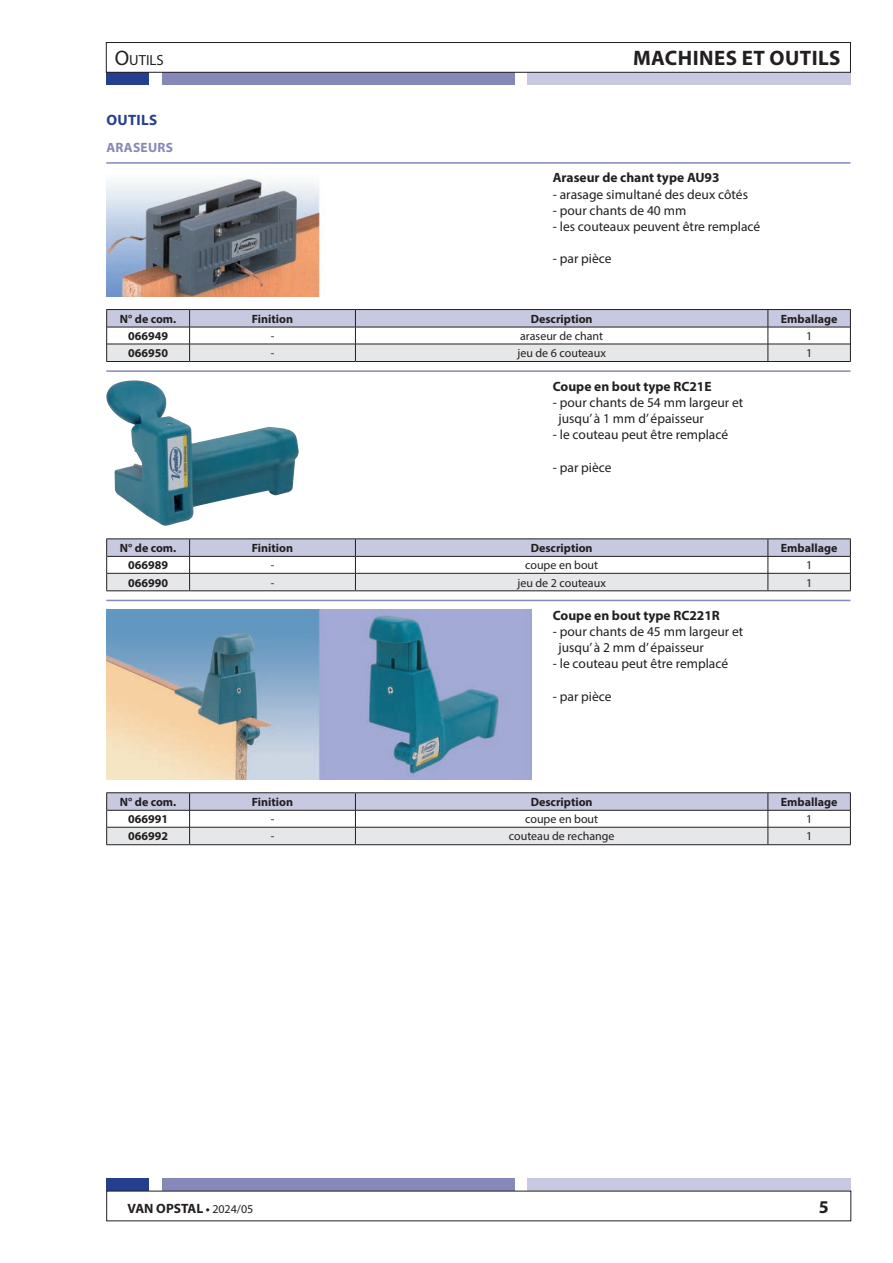
<style>
.page{position:relative;width:893px;height:1263px;background:#fff}
.page>*{position:absolute;margin:0;border:0;box-sizing:border-box;transform-origin:0 0}
.t1{font:700 21px "Myriad Pro";letter-spacing:.02em;color:#231f20}
.t2{font:700 18px "Myriad Pro";color:#231f20}
.Groep{font:700 15px "Myriad Pro";color:#253f8e}
.t3{font:14.7px "Myriad Pro";color:#231f20}
.Omschrijving{font:13.5px/16.2px "Myriad Pro";color:#231f20}
.Omschrijving_Header{font:700 13.5px "Myriad Pro";color:#231f20}
.Subgroep{font:700 13.5px "Myriad Pro";color:#8688ba}
.Tabel_Header{font:700 12px "Myriad Pro";color:#231f20}
.Tabel_Cell{font:12px "Myriad Pro";color:#231f20}
.Tabel_Cell_Bold{font:700 12px "Myriad Pro";color:#231f20}
.s1{font-size:21px}
.s2{font-size:12px}
.s3{font-weight:400;font-size:12px}
</style>
<div class="page">
<div style="left:106px;top:72px;width:43px;height:13px;background:#253f8e"></div>
<div style="left:106px;top:1178px;width:43px;height:13px;background:#253f8e"></div>
<div style="left:162px;top:72px;width:352px;height:13px;background:#8688ba"></div>
<div style="left:162px;top:1178px;width:352px;height:13px;background:#8688ba"></div>
<div style="left:527px;top:72px;width:323px;height:13px;background:#c7c9e1"></div>
<div style="left:527px;top:1178px;width:323px;height:13px;background:#c7c9e1"></div>
<div style="left:106px;top:42px;width:745px;height:31px;border:1px solid #231f20"></div>
<hr style="left:106px;top:162px;width:744px;height:2px;background:#8688ba">
<hr style="left:106px;top:370px;width:744px;height:2px;background:#8688ba">
<hr style="left:106px;top:600px;width:744px;height:1px;background:#8688ba">
<img style="left:106px;top:178px;width:214px;height:118px">
<hr style="left:106px;top:309px;width:84px;height:1px;background:#231f20">
<hr style="left:190px;top:309px;width:165px;height:1px;background:#231f20">
<hr style="left:355px;top:309px;width:413px;height:1px;background:#231f20">
<hr style="left:768px;top:309px;width:83px;height:1px;background:#231f20">
<hr style="left:106px;top:361px;width:84px;height:1px;background:#231f20">
<hr style="left:190px;top:361px;width:165px;height:1px;background:#231f20">
<hr style="left:355px;top:361px;width:413px;height:1px;background:#231f20">
<hr style="left:768px;top:361px;width:83px;height:1px;background:#231f20">
<svg style="left:106px;top:310px;width:745px;height:51px"></svg>
<img style="left:106px;top:380px;width:193px;height:146px">
<hr style="left:106px;top:538px;width:84px;height:1px;background:#231f20">
<hr style="left:190px;top:538px;width:165px;height:1px;background:#231f20">
<hr style="left:355px;top:538px;width:413px;height:1px;background:#231f20">
<hr style="left:768px;top:538px;width:83px;height:1px;background:#231f20">
<svg style="left:106px;top:539px;width:745px;height:52px"></svg>
<img style="left:106px;top:610px;width:425px;height:170px">
<hr style="left:106px;top:792px;width:84px;height:1px;background:#231f20">
<hr style="left:190px;top:792px;width:165px;height:1px;background:#231f20">
<hr style="left:355px;top:792px;width:413px;height:1px;background:#231f20">
<hr style="left:768px;top:792px;width:83px;height:1px;background:#231f20">
<svg style="left:106px;top:793px;width:745px;height:52px"></svg>
<p class="t3" style="left:115px;top:51px;width:50px"><span class="s1">O</span>utils</p>
<h1 class="t1" style="left:633px;top:44px;width:209px">Machines et outils</h1>
<p class="Groep" style="left:106px;top:110px;width:11px">OUT</p>
<p class="Groep" style="left:137px;top:110px;width:13px">ILS</p>
<p class="Subgroep" style="left:106px;top:138px;width:27px">ARASEU</p>
<p class="Subgroep" style="left:158px;top:138px;width:16px">RS</p>
<p class="Omschrijving_Header" style="left:553px;top:169px;width:168px">Araseur de chant type AU93</p>
<p class="Omschrijving" style="left:553px;top:186px;width:197px">- arasage simultané des deux côtés</p>
<p class="Omschrijving" style="left:553px;top:202px;width:135px">- pour chants de 40 mm</p>
<p class="Omschrijving" style="left:553px;top:218px;width:209px">- les couteaux peuvent être remplacé</p>
<p class="Omschrijving" style="left:553px;top:250px;width:60px">- par pièce</p>
<p class="Tabel_Header" style="left:120px;top:311px;width:58px">N° de com.</p>
<p class="Tabel_Header" style="left:252px;top:311px;width:43px">Finition</p>
<p class="Tabel_Header" style="left:531px;top:311px;width:63px">Description</p>
<p class="Tabel_Header" style="left:781px;top:311px;width:58px">Emballage</p>
<p class="Tabel_Cell_Bold" style="left:128px;top:328px;width:41px">066949</p>
<p class="Tabel_Cell" style="left:271px;top:328px;width:5px">-</p>
<p class="Tabel_Cell" style="left:520px;top:328px;width:85px">araseur de chant</p>
<p class="Tabel_Cell" style="left:806px;top:328px;width:8px">1</p>
<p class="Tabel_Cell_Bold" style="left:128px;top:345px;width:41px">066950</p>
<p class="Tabel_Cell" style="left:271px;top:346px;width:5px">-</p>
<p class="Tabel_Cell" style="left:517px;top:346px;width:90px">jeu de 6 couteaux</p>
<p class="Tabel_Cell" style="left:806px;top:346px;width:8px">1</p>
<p class="Omschrijving_Header" style="left:553px;top:377px;width:159px">Coupe en bout type RC21E</p>
<p class="Omschrijving" style="left:558px;top:394px;width:186px;text-indent:-6px">- pour chants de 54 mm largeur et jusqu’ à 1 mm d’ épaisseur</p>
<p class="Omschrijving" style="left:553px;top:426px;width:177px">- le couteau peut être remplacé</p>
<p class="Omschrijving" style="left:553px;top:459px;width:60px">- par pièce</p>
<p class="Tabel_Header" style="left:120px;top:540px;width:58px">N° de com.</p>
<p class="Tabel_Header" style="left:252px;top:540px;width:43px">Finition</p>
<p class="Tabel_Header" style="left:531px;top:540px;width:63px">Description</p>
<p class="Tabel_Header" style="left:781px;top:540px;width:58px">Emballage</p>
<p class="Tabel_Cell_Bold" style="left:128px;top:557px;width:41px">066989</p>
<p class="Tabel_Cell" style="left:271px;top:558px;width:5px">-</p>
<p class="Tabel_Cell" style="left:525px;top:558px;width:75px">coupe en bout</p>
<p class="Tabel_Cell" style="left:806px;top:558px;width:8px">1</p>
<p class="Tabel_Cell_Bold" style="left:128px;top:575px;width:41px">066990</p>
<p class="Tabel_Cell" style="left:271px;top:575px;width:5px">-</p>
<p class="Tabel_Cell" style="left:517px;top:575px;width:90px">jeu de 2 couteaux</p>
<p class="Tabel_Cell" style="left:806px;top:575px;width:8px">1</p>
<p class="Omschrijving_Header" style="left:553px;top:606px;width:169px">Coupe en bout type RC221R</p>
<p class="Omschrijving" style="left:558px;top:623px;width:186px;text-indent:-6px">- pour chants de 45 mm largeur et jusqu’ à 2 mm d’ épaisseur</p>
<p class="Omschrijving" style="left:553px;top:656px;width:177px">- le couteau peut être remplacé</p>
<p class="Omschrijving" style="left:553px;top:688px;width:60px">- par pièce</p>
<p class="Tabel_Header" style="left:120px;top:794px;width:58px">N° de com.</p>
<p class="Tabel_Header" style="left:252px;top:794px;width:43px">Finition</p>
<p class="Tabel_Header" style="left:531px;top:794px;width:63px">Description</p>
<p class="Tabel_Header" style="left:781px;top:794px;width:58px">Emballage</p>
<p class="Tabel_Cell_Bold" style="left:128px;top:811px;width:41px">066991</p>
<p class="Tabel_Cell" style="left:271px;top:811px;width:5px">-</p>
<p class="Tabel_Cell" style="left:525px;top:811px;width:75px">coupe en bout</p>
<p class="Tabel_Cell" style="left:806px;top:811px;width:8px">1</p>
<p class="Tabel_Cell_Bold" style="left:128px;top:829px;width:41px">066992</p>
<p class="Tabel_Cell" style="left:271px;top:829px;width:5px">-</p>
<p class="Tabel_Cell" style="left:509px;top:829px;width:107px">couteau de rechange</p>
<p class="Tabel_Cell" style="left:806px;top:829px;width:8px">1</p>
<p class="Omschrijving_Header" style="left:128px;top:1199px;width:127px">VAN OPSTAL <span class="s2">•</span> <span class="s3">2024/05</span></p>
<h2 class="t2" style="left:819px;top:1195px;width:11px">5</h2>
</div>
